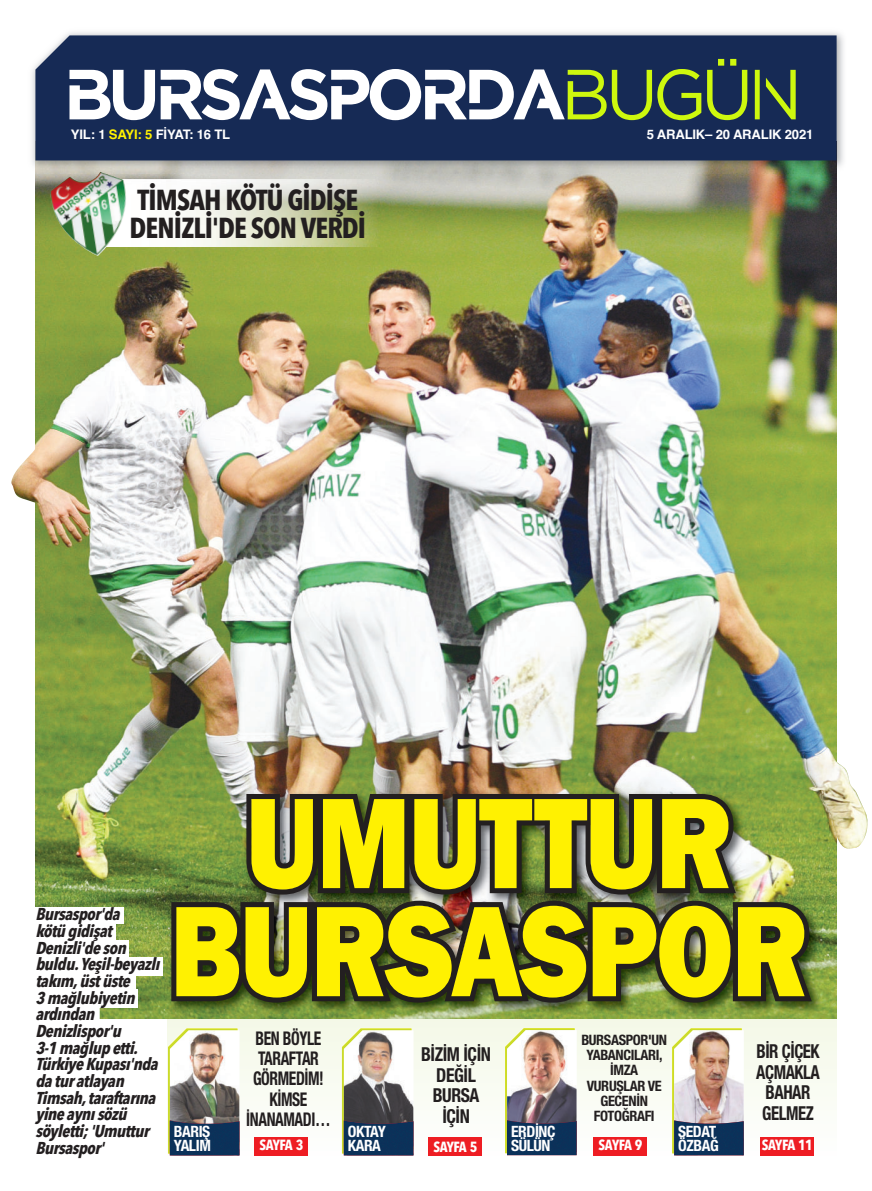
<style>
.page{position:relative;width:872px;height:1191px;background:#fff}
.page>*{position:absolute;margin:0;border:0;box-sizing:border-box;transform-origin:0 0}
.t1{font:700 condensed 28.62px/28px "Avenir Next LT Pro";letter-spacing:-.03em;color:#231f20}
.t2{font:700 condensed 19.25px/20.5px "Helvetica Neue";letter-spacing:-.025em;color:#231f20;text-align:center;scale:.87 1}
.t3{font:700 condensed 19.25px/20.5px "Helvetica Neue";letter-spacing:-.025em;color:#231f20;text-align:center;scale:.92 1}
.t4{font:700 condensed 18.88px/20.1px "Helvetica Neue";letter-spacing:-.025em;color:#231f20;text-align:center;scale:.82 1}
.t5{font:italic 700 condensed 17px/16.6px "Avenir Next LT Pro";letter-spacing:-.03em;color:#231f20}
.t6{font:700 condensed 15.62px/14.5px "Helvetica Neue";letter-spacing:-.025em;color:#fff}
.t7{font:700 condensed 14.62px "Avenir Next LT Pro";letter-spacing:-.03em;color:#fff}
.t8{font:700 condensed 14.38px/15.2px "Helvetica Neue";letter-spacing:-.025em;color:#231f20;text-align:center}
.t9{font:700 13.12px "Helvetica";letter-spacing:-.015em;color:#fff}
.s1{color:#fff101}
</style>
<div class="page">
<img style="left:35px;top:173px;width:801px;height:846px">
<img style="left:32px;top:32px;width:812px;height:141px">
<img style="left:35px;top:160px;width:801px;height:13px">
<div style="left:35px;top:35px;width:801px;height:125px;background:#162a55"></div>
<svg style="left:69px;top:70px;width:86px;height:50px"></svg>
<svg style="left:161px;top:69px;width:445px;height:51px"></svg>
<svg style="left:612px;top:69px;width:89px;height:51px;background:#4c673f"></svg>
<svg style="left:707px;top:59px;width:40px;height:61px;background:#4a6440"></svg>
<svg style="left:755px;top:70px;width:40px;height:49px;background:#54703c"></svg>
<div style="left:168px;top:1019px;width:668px;height:136px;background:#f8fbf1"></div>
<div style="left:254px;top:1137px;width:54px;height:18px;background:#ee1d23"></div>
<div style="left:428px;top:1137px;width:54px;height:18px;background:#ee1d23"></div>
<div style="left:593px;top:1137px;width:54px;height:18px;background:#ee1d23"></div>
<div style="left:760px;top:1137px;width:54px;height:18px;background:#ee1d23"></div>
<img style="left:165px;top:849px;width:663px;height:169px">
<img style="left:171px;top:900px;width:640px;height:102px">
<svg style="left:246px;top:849px;width:490px;height:45px;background:#474a3b"></svg>
<svg style="left:176px;top:905px;width:628px;height:92px;background:#b9b00f"></svg>
<svg style="left:251px;top:849px;width:477px;height:40px;background:#b3ac16"></svg>
<div style="left:27px;top:907px;width:97px;height:16px;background:#fff"></div>
<div style="left:27px;top:923px;width:89px;height:18px;background:#fff"></div>
<div style="left:27px;top:939px;width:102px;height:18px;background:#fff"></div>
<div style="left:27px;top:957px;width:136px;height:18px;background:#fff"></div>
<div style="left:27px;top:974px;width:109px;height:16px;background:#fff"></div>
<div style="left:27px;top:989px;width:111px;height:19px;background:#fff"></div>
<div style="left:27px;top:1005px;width:73px;height:16px;background:#fff"></div>
<img style="left:96px;top:180px;width:283px;height:67px">
<img style="left:73px;top:172px;width:53px;height:48px">
<img style="left:11px;top:429px;width:856px;height:420px">
<svg style="left:342px;top:1028px;width:71px;height:127px"></svg>
<img style="left:344px;top:1120px;width:69px;height:35px">
<img style="left:168px;top:1028px;width:71px;height:127px">
<img style="left:170px;top:1120px;width:69px;height:35px">
<img style="left:505px;top:1028px;width:71px;height:127px">
<img style="left:507px;top:1120px;width:69px;height:35px">
<img style="left:672px;top:1028px;width:71px;height:127px">
<img style="left:674px;top:1120px;width:69px;height:35px">
<p class="t9" style="left:71px;top:127px;width:161px">YIL: 1 <span class="s1">SAYI: 5</span> FİYAT: 16 TL</p>
<p class="t9" style="left:647px;top:127px;width:168px">5 ARALIK– 20 ARALIK 2021</p>
<h1 class="t1" style="left:130px;top:185px;width:238px">TİMSAH KÖTÜ GİDİŞE<br>DENİZLİ'DE SON VERDİ</h1>
<p class="t5" style="left:35px;top:906px;width:130px">Bursaspor'da kötügidişat<br>Denizli'deson buldu.Yeşil-beyazlı takım,üstüste<br>3mağlubiyetin ardından<br>Denizlispor'u<br>3-1mağlupetti.<br>TürkiyeKupası'nda daturatlayan<br>Timsah,taraftarına yineaynısözü söyletti;'Umuttur<br>Bursaspor'</p>
<p class="t4" style="left:246px;top:1028px;width:104px">BEN BÖYLE<br>TARAFTAR<br>GÖRMEDİM!<br>KİMSE<br>İNANAMADI…</p>
<p class="t8" style="left:581px;top:1032px;width:87px">BURSASPOR'UN<br>YABANCILARI,<br>İMZA<br>VURUŞLAR VE<br>GECENİN<br>FOTOĞRAFI</p>
<p class="t2" style="left:756px;top:1041px;width:75px">BİR ÇİÇEK<br>AÇMAKLA<br>BAHAR<br>GELMEZ</p>
<p class="t3" style="left:421px;top:1044px;width:77px">BİZİM İÇİN<br>DEĞİL<br>BURSA<br>İÇİN</p>
<p class="t6" style="left:174px;top:1124px;width:39px">BARIŞ<br>YALIM</p>
<p class="t6" style="left:511px;top:1123px;width:46px">ERDİNÇ<br>SÜLÜN</p>
<p class="t6" style="left:678px;top:1124px;width:42px">SEDAT<br>ÖZBAĞ</p>
<p class="t6" style="left:348px;top:1124px;width:40px">OKTAY<br>KARA</p>
<p class="t7" style="left:259px;top:1136px;width:45px">SAYFA 3</p>
<p class="t7" style="left:433px;top:1138px;width:45px">SAYFA 5</p>
<p class="t7" style="left:598px;top:1136px;width:45px">SAYFA 9</p>
<p class="t7" style="left:762px;top:1136px;width:53px">SAYFA 11</p>
</div>
